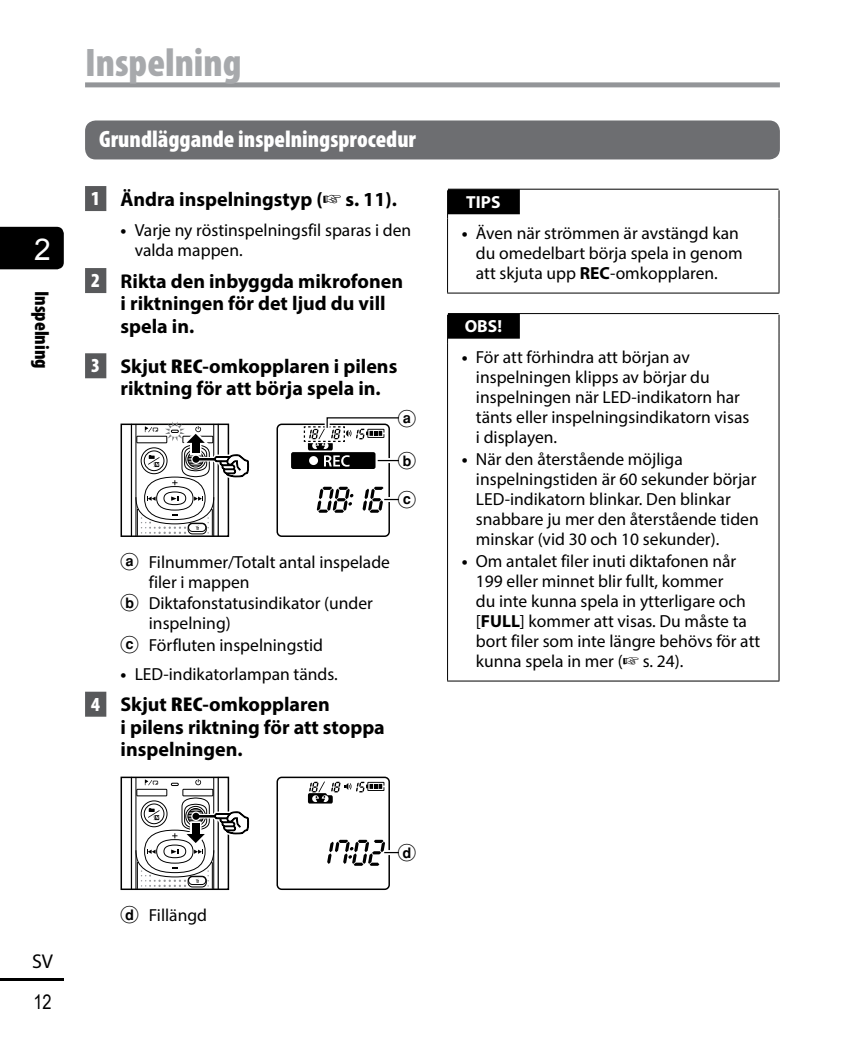
<style>
.page{position:relative;width:865px;height:1049px;background:#fff}
.page>*{position:absolute;margin:0;border:0;box-sizing:border-box;transform-origin:0 0}
.t1{font:900 condensed 40px "Myriad Pro";color:#a7a9ac}
.t2{font:30px "Arial";color:#fff}
.t3{font:900 condensed 23.75px "Myriad Pro";color:#fff}
.t4{font:700 20px/22.5px "Myriad Pro";color:#000}
.t5{font:900 condensed 20px "Myriad Pro";color:#000}
.t6{font:20px "Arial Narrow";color:#000}
.t7{font:20px "Myriad Pro";color:#000}
.t8{font:17.5px/20px "Myriad Pro";color:#000}
.t9{font:700 17.5px "Myriad Pro";color:#fff}
.t10{font:17.5px "Circl Posi B2";color:#000}
.s1{font-weight:900;font-stretch:condensed;color:#fff}
.s2{font-weight:700}
.s3{font-weight:900;font-stretch:condensed}
.s4{font-family:"Circl Posi B2"}
</style>
<div class="page">
<div style="left:0;top:227px;width:64px;height:42px;background:#000"></div>
<hr style="left:0;top:978px;width:64px;height:3px;background:#000">
<div style="left:85px;top:82px;width:695px;height:5px;background:#939598"></div>
<div style="left:85px;top:120px;width:695px;height:39px;background:#6d6e71;border-radius:11px"></div>
<div style="left:85px;top:186px;width:21px;height:25px;background:#58595b"></div>
<div style="left:85px;top:268px;width:21px;height:25px;background:#58595b"></div>
<div style="left:85px;top:353px;width:21px;height:25px;background:#58595b"></div>
<div style="left:85px;top:692px;width:21px;height:25px;background:#58595b"></div>
<div style="left:136px;top:436px;width:31px;height:7px;border:1px solid #000"></div>
<hr style="left:131px;top:424px;width:1px;height:112px;background:#000">
<hr style="left:218px;top:424px;width:1px;height:112px;background:#000">
<hr style="left:135px;top:424px;width:1px;height:112px;background:#000">
<hr style="left:213px;top:424px;width:1px;height:112px;background:#000">
<div style="left:144px;top:450px;width:20px;height:21px;border:1px solid #000;border-radius:50%"></div>
<div style="left:141px;top:447px;width:26px;height:27px;border:1px solid #000;border-radius:50%"></div>
<div style="left:156px;top:486px;width:37px;height:24px;border:1px solid #000;border-radius:50%"></div>
<div style="left:163px;top:491px;width:23px;height:14px;border:1px solid #000;border-radius:50%"></div>
<svg style="left:135px;top:496px;width:79px;height:38px"></svg>
<div style="left:120px;top:423px;width:109px;height:114px;border:2px solid #000"></div>
<svg style="left:145px;top:422px;width:105px;height:63px"></svg>
<div style="left:276px;top:423px;width:114px;height:114px;border:2px solid #000;border-radius:5px"></div>
<svg style="left:317px;top:487px;width:36px;height:26px"></svg>
<svg style="left:362px;top:487px;width:37px;height:26px"></svg>
<svg style="left:291px;top:417px;width:108px;height:52px"></svg>
<hr style="left:131px;top:777px;width:1px;height:112px;background:#000">
<div style="left:120px;top:776px;width:109px;height:114px;border:2px solid #000"></div>
<svg style="left:135px;top:776px;width:115px;height:113px"></svg>
<div style="left:276px;top:776px;width:114px;height:114px;border:2px solid #000;border-radius:5px"></div>
<svg style="left:308px;top:781px;width:76px;height:22px"></svg>
<svg style="left:327px;top:840px;width:72px;height:26px"></svg>
<svg style="left:447px;top:190px;width:1px;height:29px"></svg>
<svg style="left:778px;top:190px;width:1px;height:29px"></svg>
<hr style="left:447px;top:219px;width:1px;height:74px;background:#000">
<hr style="left:778px;top:219px;width:1px;height:74px;background:#000">
<hr style="left:447px;top:293px;width:332px;height:1px;background:#000">
<hr style="left:448px;top:189px;width:330px;height:1px;background:#000">
<div style="left:448px;top:189px;width:72px;height:25px;background:#000"></div>
<hr style="left:447px;top:343px;width:1px;height:338px;background:#000">
<hr style="left:778px;top:343px;width:1px;height:338px;background:#000">
<hr style="left:447px;top:681px;width:332px;height:1px;background:#000">
<svg style="left:447px;top:315px;width:1px;height:28px"></svg>
<svg style="left:778px;top:315px;width:1px;height:28px"></svg>
<hr style="left:448px;top:313px;width:330px;height:1px;background:#000">
<div style="left:448px;top:314px;width:72px;height:25px;background:#000"></div>
<h2 class="t2" style="left:34px;top:229px;width:18px">2</h2>
<p class="t5" style="left:54px;top:291px;width:80px;rotate:90deg">Inspelning</p>
<p class="t7" style="left:32px;top:948px;width:23px">SV</p>
<p class="t6" style="left:33px;top:988px;width:20px">12</p>
<h1 class="t1" style="left:85px;top:37px;width:158px">Inspelning</h1>
<h3 class="t3" style="left:99px;top:124px;width:318px">Grundläggande inspelningsprocedur</h3>
<p class="t4" style="left:91px;top:187px;width:307px"><span class="s1">1</span> Ändra inspelningstyp (☞ s. 11).</p>
<p class="t8" style="left:135px;top:220px;width:278px;text-indent:-14px"><span class="s2">•</span> Varje ny röstinspelningsfil sparas i den valda mappen.</p>
<p class="t4" style="left:120px;top:269px;width:284px;text-indent:-29px"><span class="s1">2</span> Rikta den inbyggda mikrofonen i riktningen för det ljud du vill spela in.</p>
<p class="t4" style="left:120px;top:354px;width:278px;text-indent:-29px"><span class="s1">3</span> Skjut <span class="s3">REC</span>-omkopplaren i pilens riktning för att börja spela in.</p>
<p class="t10" style="left:398px;top:410px;width:21px">A</p>
<p class="t10" style="left:398px;top:452px;width:21px">B</p>
<p class="t10" style="left:398px;top:491px;width:21px">C</p>
<p class="t8" style="left:149px;top:551px;width:243px;text-indent:-28px"><span class="s4">A</span> Filnummer/Totalt antal inspelade filer i mappen</p>
<p class="t8" style="left:149px;top:593px;width:225px;text-indent:-28px"><span class="s4">B</span> Diktafonstatusindikator (under inspelning)</p>
<p class="t8" style="left:120px;top:635px;width:204px"><span class="s4">C</span> Förfluten inspelningstid</p>
<p class="t8" style="left:120px;top:664px;width:219px"><span class="s2">•</span> LED-indikatorlampan tänds.</p>
<p class="t4" style="left:120px;top:693px;width:266px;text-indent:-29px"><span class="s1">4</span> Skjut <span class="s3">REC</span>-omkopplaren<br>i pilens riktning för att stoppa inspelningen.</p>
<p class="t8" style="left:120px;top:904px;width:88px"><span class="s4">D</span> Fillängd</p>
<p class="t10" style="left:398px;top:844px;width:21px">D</p>
<p class="t9" style="left:466px;top:191px;width:36px">TIPS</p>
<p class="t8" style="left:476px;top:223px;width:268px;text-indent:-14px"><span class="s2">•</span> Även när strömmen är avstängd kan du omedelbart börja spela in genom att skjuta upp <span class="s2">REC</span>-omkopplaren.</p>
<p class="t9" style="left:465px;top:315px;width:39px">OBS!</p>
<p class="t8" style="left:476px;top:347px;width:275px;text-indent:-14px"><span class="s2">•</span> För att förhindra att början av inspelningen klipps av börjar du inspelningen när LED-indikatorn har tänts eller inspelningsindikatorn visas i displayen.</p>
<p class="t8" style="left:476px;top:449px;width:284px;text-indent:-14px"><span class="s2">•</span> När den återstående möjliga inspelningstiden är 60 sekunder börjar LED-indikatorn blinkar. Den blinkar snabbare ju mer den återstående tiden minskar (vid 30 och 10 sekunder).</p>
<p class="t8" style="left:476px;top:551px;width:286px;text-indent:-14px"><span class="s2">•</span> Om antalet filer inuti diktafonen når 199 eller minnet blir fullt, kommer<br>du inte kunna spela in ytterligare och [<span class="s2">FULL</span>] kommer att visas. Du måste ta bort filer som inte längre behövs för att kunna spela in mer (☞ s. 24).</p>
</div>
